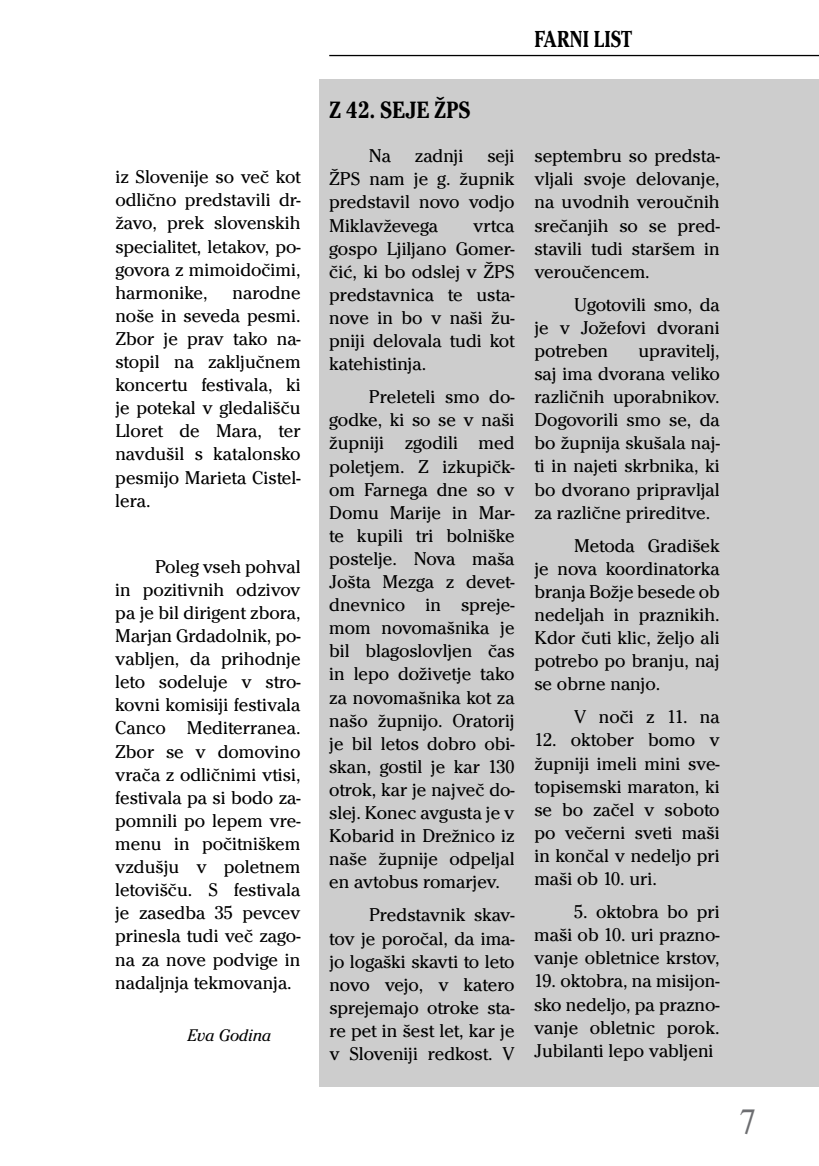
<style>
.page{position:relative;width:819px;height:1166px;background:#fff}
.page>*{position:absolute;margin:0;border:0;box-sizing:border-box;transform-origin:0 0}
.t1{font:36.75px "Nimbus Rom DEE";color:#6d6e71}
.t2{font:700 condensed 24.5px "Cheltenham Itc TEE";letter-spacing:.03em;color:#000}
.t3{font:700 24.15px "Cheltenham Itc TEE";color:#000;scale:.8 1}
.t4{font:19.25px/23.1px "Cheltenham Itc TEE";color:#000;text-align:justify}
.t5{font:italic 17.5px "Cheltenham Itc TEE";color:#000}
</style>
<div class="page">
<hr style="left:329px;top:55px;width:490px;height:1px;background:#000">
<div style="left:319px;top:79px;width:500px;height:1007px;background:#cdcdcd"></div>
<p class="t4" style="left:115px;top:165px;width:187px">iz Slovenije so več kot odlično predstavili dr&shy;žavo, prek slovenskih specialitet, letakov, po&shy;govora z mimoidočimi, harmonike,</p>
<p class="t4" style="left:115px;top:281px;width:187px;text-indent:117px">narodne noše in seveda pesmi.<br>Zbor je prav tako na&shy;stopil na zaključnem koncertu festivala, ki je potekal v gledališču Lloret de Mara, ter navdušil s katalonsko pesmijo Marieta Cistel&shy;lera.</p>
<p class="t4" style="left:115px;top:555px;width:187px;text-indent:40px">Poleg vseh pohval in pozitivnih odzivov pa je bil dirigent zbora, Marjan Grdadolnik, po&shy;vabljen, da prihodnje leto sodeluje v stro&shy;kovni komisiji festivala Canco Mediterranea.<br>Zbor se v domovino vrača z odličnimi vtisi, festivala pa si bodo za&shy;pomnili po lepem vre&shy;menu in počitniškem vzdušju v poletnem letovišču. S festivala je zasedba 35 pevcev prinesla tudi več zago&shy;na za nove podvige in nadaljnja tekmovanja.</p>
<p class="t5" style="left:187px;top:1025px;width:85px">Eva Godina</p>
<p class="t3" style="left:534px;top:25px;width:123px">FARNI LIST</p>
<p class="t2" style="left:329px;top:95px;width:143px">Z 42. seje ŽPS</p>
<p class="t4" style="left:329px;top:144px;width:187px;text-indent:40px">Na zadnji seji ŽPS nam je g. župnik predstavil novo vodjo Miklavževega</p>
<p class="t4" style="left:329px;top:214px;width:187px;text-indent:144px">vrtca gospo Ljiljano Gomer&shy;čić, ki bo odslej v ŽPS predstavnica te usta&shy;nove in bo v naši žu&shy;pniji delovala tudi kot katehistinja.</p>
<p class="t4" style="left:329px;top:385px;width:187px;text-indent:40px">Preleteli smo do&shy;godke, ki so se v naši župniji zgodili med poletjem. Z izkupičk&shy;om Farnega dne so v Domu Marije in Mar&shy;te kupili tri bolniške postelje. Nova maša Jošta Mezga z devet&shy;dnevnico in spreje&shy;mom novomašnika je bil blagoslovljen čas in lepo doživetje tako za novomašnika kot za našo župnijo. Oratorij je bil letos dobro obi&shy;skan, gostil je kar 130 otrok, kar je največ do&shy;slej. Konec avgusta je v Kobarid in Drežnico iz naše župnije odpeljal en avtobus romarjev.</p>
<p class="t4" style="left:329px;top:904px;width:187px;text-indent:40px">Predstavnik skav&shy;tov je poročal, da ima&shy;jo logaški skavti to leto novo vejo, v katero sprejemajo otroke sta&shy;re pet in šest let, kar je v Sloveniji redkost. V</p>
<p class="t4" style="left:534px;top:144px;width:187px">septembru so predsta&shy;vljali svoje delovanje, na uvodnih veroučnih srečanjih so se pred&shy;stavili tudi staršem in veroučencem.</p>
<p class="t4" style="left:534px;top:293px;width:187px;text-indent:40px">Ugotovili smo, da je v Jožefovi dvorani potreben</p>
<p class="t4" style="left:534px;top:339px;width:187px;text-indent:104px">upravitelj, saj ima dvorana veliko različnih uporabnikov.<br>Dogovorili smo se, da bo župnija skušala naj&shy;ti in najeti skrbnika, ki bo dvorano pripravljal za različne prireditve.</p>
<p class="t4" style="left:534px;top:534px;width:187px;text-indent:40px">Metoda Gradišek je nova koordinatorka branja Božje besede ob nedeljah in praznikih.<br>Kdor čuti klic, željo ali potrebo po branju, naj se obrne nanjo.</p>
<p class="t4" style="left:574px;top:706px;width:147px">V noči z 11. na</p>
<p class="t4" style="left:534px;top:729px;width:187px">12. oktober bomo v župniji imeli mini sve&shy;topisemski maraton, ki se bo začel v soboto po večerni sveti maši in končal v nedeljo pri maši ob 10. uri.</p>
<p class="t4" style="left:534px;top:900px;width:187px;text-indent:40px">5. oktobra bo pri maši ob 10. uri prazno&shy;vanje obletnice krstov,</p>
<p class="t4" style="left:534px;top:970px;width:187px">19. oktobra, na misijon&shy;sko nedeljo, pa prazno&shy;vanje obletnic porok.<br>Jubilanti lepo vabljeni</p>
<h1 class="t1" style="left:738px;top:1101px;width:20px">7</h1>
</div>
